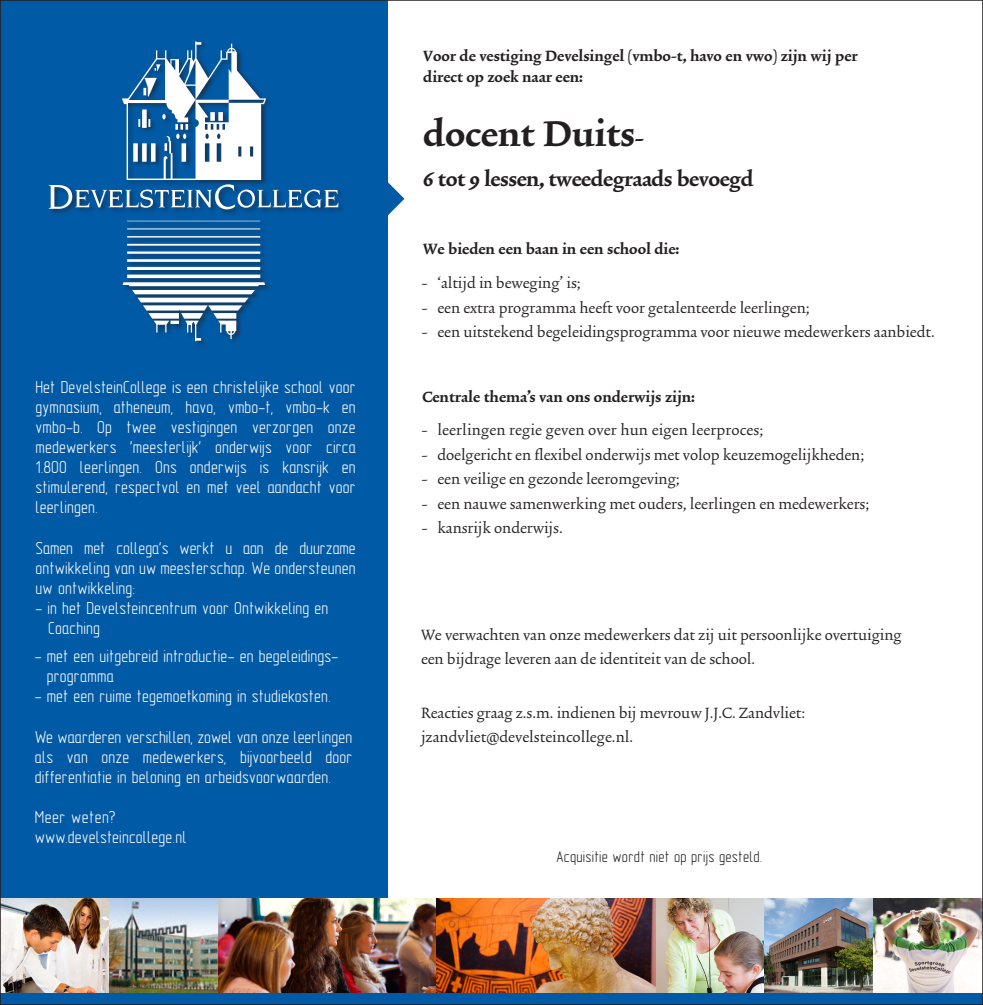
<style>
.page{position:relative;width:983px;height:1005px;background:#fff}
.page>*{position:absolute;margin:0;border:0;box-sizing:border-box;transform-origin:0 0}
.t1{font:42px "Trinite No 2 Bol";color:#231f20}
.t2{font:24.5px "Trinite No 2 Bol";letter-spacing:-.015em;color:#231f20}
.t3{font:17.5px/20.1px "GOST 2.304 81 type A";letter-spacing:.01em;color:#fff;text-align:justify}
.t4{font:17.5px/24.5px "Trinite No 2 Rom Wid";color:#231f20}
.t5{font:17.5px/21px "Trinite No 2 Bol";color:#231f20}
.t6{font:17.5px "Trinite No 2 Rom Wid";color:#231f20}
.t7{font:17.5px "GOST 2.304 81 type A";letter-spacing:.03em;color:#fff}
.t8{font:15.75px "GOST 2.304 81 type A";letter-spacing:.015em;color:#231f20}
.s1{font-size:28px}
.s2{font-style:inherit}
</style>
<div class="page">
<svg style="left:387px;top:168px;width:17px;height:62px"></svg>
<div style="left:0;top:0;width:387px;height:992px;background:#015aa6"></div>
<svg style="left:49px;top:41px;width:289px;height:168px"></svg>
<svg style="left:122px;top:221px;width:143px;height:120px"></svg>
<div style="left:0;top:965px;width:982px;height:40px;background:#015aa6"></div>
<img style="left:2px;top:898px;width:978px;height:94px">
<p class="t3" style="left:35px;top:377px;width:322px">Het DevelsteinCollege is een christelijke school voor gymnasium, atheneum, havo, vmbo-t, vmbo-k en vmbo-b. Op twee vestigingen verzorgen onze medewerkers 'meesterlijk' onderwijs voor circa 1.800 leerlingen. Ons onderwijs is kansrijk en stimulerend, respectvol en met veel aandacht voor leerlingen.</p>
<p class="t3" style="left:35px;top:538px;width:322px">Samen met collega's werkt u aan de duurzame ontwikkeling van uw meesterschap. We ondersteunen uw ontwikkeling:</p>
<p class="t3" style="left:48px;top:599px;width:282px;line-height:19.4px;text-indent:-13px">- in het Develsteincentrum voor Ontwikkeling en<br>Coaching</p>
<p class="t3" style="left:47px;top:646px;width:292px;text-indent:-12px">- met een uitgebreid introductie- en begeleidings&shy;programma</p>
<p class="t3" style="left:35px;top:687px;width:297px">- met een ruime tegemoetkoming in studiekosten.</p>
<p class="t3" style="left:35px;top:727px;width:319px">We waarderen verschillen, zowel van onze leerlingen als van onze medewerkers, bijvoorbeeld door differentiatie in beloning en arbeidsvoorwaarden.</p>
<p class="t7" style="left:35px;top:808px;width:82px">Meer weten?</p>
<p class="t3" style="left:35px;top:827px;width:153px">www.develsteincollege.nl</p>
<p class="t5" style="left:423px;top:46px;width:436px">Voor de vestiging Develsingel (vmbo-t, havo en vwo) zijn wij per direct op zoek naar een:</p>
<p class="t1" style="left:423px;top:115px;width:222px">docent Duits<span class="s1">-</span></p>
<p class="t2" style="left:423px;top:168px;width:331px">6 tot 9 lessen, tweedegraads bevoegd</p>
<p class="t5" style="left:423px;top:239px;width:257px">We bieden een baan in een school die:</p>
<p class="t4" style="left:422px;top:272px;width:160px">- ‘altijd in beweging’ is;</p>
<p class="t4" style="left:422px;top:297px;width:389px">- een extra programma heeft voor getalenteerde leerlingen;</p>
<p class="t4" style="left:422px;top:321px;width:514px">- een uitstekend begeleidingsprogramma voor nieuwe medewerkers aanbiedt.</p>
<p class="t5" style="left:422px;top:387px;width:274px">Centrale thema’s van ons onderwijs zijn:</p>
<p class="t4" style="left:422px;top:419px;width:343px">- leerlingen regie geven over hun eigen leerproces;</p>
<p class="t6" style="left:422px;top:447px;width:443px"><span class="s2">-</span> doelgericht en flexibel onderwijs met volop keuzemogelijkheden;</p>
<p class="t4" style="left:422px;top:468px;width:259px">- een veilige en gezonde leeromgeving;</p>
<p class="t4" style="left:422px;top:492px;width:448px">- een nauwe samenwerking met ouders, leerlingen en medewerkers;</p>
<p class="t4" style="left:422px;top:517px;width:142px">- kansrijk <span class="s2">onderwijs</span>.</p>
<p class="t4" style="left:421px;top:623px;width:482px">We verwachten van onze medewerkers dat zij uit persoonlijke overtuiging een bijdrage leveren aan de identiteit van de school.</p>
<p class="t4" style="left:421px;top:701px;width:385px">Reacties graag z.s.m. indienen bij mevrouw J.J.C. Zandvliet: jzandvliet@develsteincollege.nl.</p>
<p class="t8" style="left:556px;top:848px;width:207px">Acquisitie wordt niet op prijs gesteld.</p>
</div>
